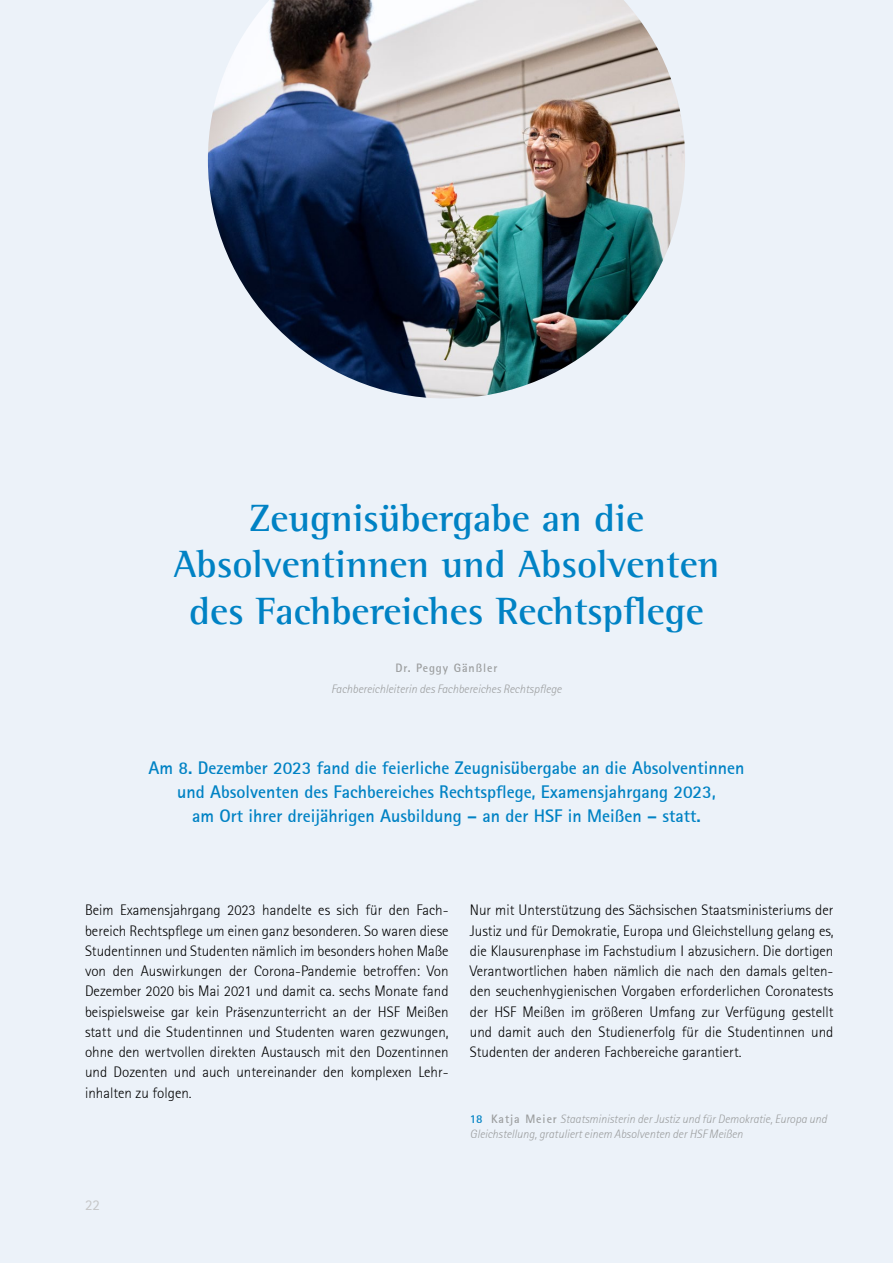
<style>
.page{position:relative;width:893px;height:1263px;background:#ecf2f9}
.page>*{position:absolute;margin:0;border:0;box-sizing:border-box;transform-origin:0 0}
.t1{font:700 39px/46.8px "Rotis Semi Serif";color:#0082c4;text-align:center}
.t2{font:700 18px/24px "Rotis Sans Serif";color:#0082c4;text-align:center}
.t3{font:300 15px/20.2px "Rotis Sans Serif";color:#000;text-align:justify}
.t4{font:15px "Rotis Sans Serif";color:#c6c7c8}
.t5{font:italic 300 12px/15px "Rotis Sans Serif";color:#9c9e9f}
.t6{font:700 12px "Rotis Sans Serif";letter-spacing:.08em;color:#9c9e9f}
.s1{font-weight:700;font-style:normal;color:#0082c4}
.s2{font-weight:700;font-style:normal}
</style>
<div class="page">
<img style="left:208px;top:0;width:477px;height:398px">
<h1 class="t1" style="left:173px;top:494px;width:548px">Zeugnisübergabe an die<br>Absolventinnen und Absolventen des Fachbereiches Rechtspflege</h1>
<p class="t6" style="left:395px;top:661px;width:103px">Dr. Peggy Gänßler</p>
<p class="t5" style="left:331px;top:681px;width:232px">Fachbereichleiterin des Fachbereiches Rechtspflege</p>
<p class="t2" style="left:149px;top:755px;width:597px">Am 8. Dezember 2023 fand die feierliche Zeugnisübergabe an die Absolventinnen und Absolventen des Fachbereiches Rechtspflege, Examensjahrgang 2023,<br>am Ort ihrer dreijährigen Ausbildung – an der HSF in Meißen – statt.</p>
<p class="t3" style="left:85px;top:900px;width:365px">Beim Examensjahrgang 2023 handelte es sich für den Fach&shy;bereich Rechtspflege um einen ganz besonderen. So waren diese Studentinnen und Studenten nämlich im besonders hohen Maße von den Auswirkungen der Corona-Pandemie betroffen: Von Dezember 2020 bis Mai 2021 und damit ca. sechs Monate fand beispielsweise gar kein Präsenzunterricht an der HSF Meißen statt und die Studentinnen und Studenten waren gezwungen, ohne den wertvollen direkten Austausch mit den Dozentinnen und Dozenten und auch untereinander den komplexen Lehr&shy;inhalten zu folgen.</p>
<p class="t3" style="left:470px;top:900px;width:365px">Nur mit Unterstützung des Sächsischen Staatsministeriums der Justiz und für Demokratie, Europa und Gleichstellung gelang es, die Klausurenphase im Fachstudium I abzusichern. Die dortigen Verantwortlichen haben nämlich die nach den damals gelten&shy;den seuchenhygienischen Vorgaben erforderlichen Coronatests der HSF Meißen im größeren Umfang zur Verfügung gestellt und damit auch den Studienerfolg für die Studentinnen und Studenten der anderen Fachbereiche garantiert.</p>
<p class="t5" style="left:470px;top:1112px;width:359px"><span class="s1">18</span> <span class="s2">Katja Meier</span> Staatsministerin der Justiz und für Demokratie, Europa und<br>Gleichstellung, gratuliert einem Absolventen der HSF Meißen</p>
<p class="t4" style="left:85px;top:1196px;width:16px">22</p>
</div>
